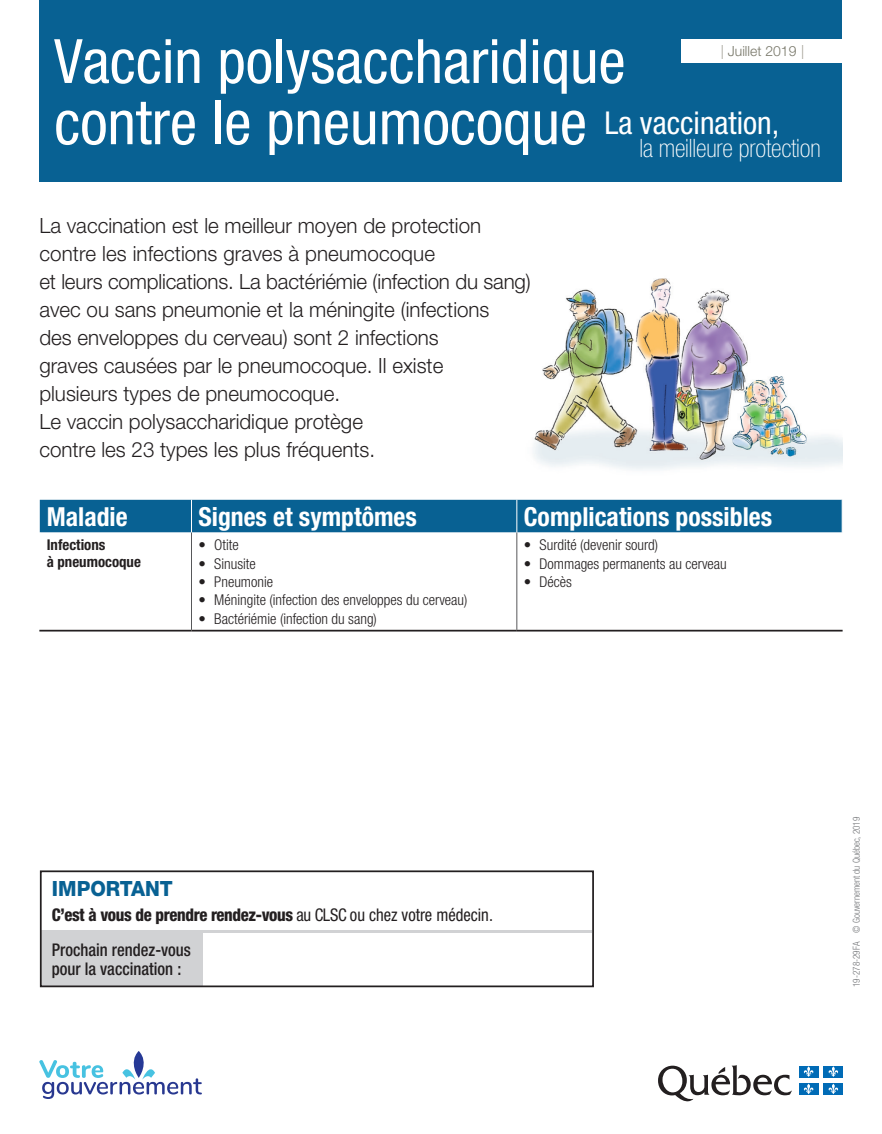
<style>
.page{position:relative;width:882px;height:1134px;background:#fff}
.page>*{position:absolute;margin:0;border:0;box-sizing:border-box;transform-origin:0 0}
.t1{font:condensed 61.25px/61.2px "Helvetica Neue LT Std";color:#fff}
.t2{font:condensed 31.5px "Helvetica Neue LT Std";color:#fff}
.t3{font:700 condensed 26.25px "Helvetica Neue LT Std";color:#fff}
.t4{font:100 condensed 25.38px "Helvetica Neue LT Std";letter-spacing:-.005em;color:#fff}
.t5{font:300 21px/28px "Helvetica Neue LT Std";color:#231f20}
.t6{font:800 21px "Helvetica Neue LT Std";color:#086193;scale:.95 1}
.t7{font:800 condensed 17.5px/35px "Helvetica Neue LT Std";letter-spacing:-.02em;color:#231f20;scale:.95 1}
.t8{font:500 condensed 17.5px "Helvetica Neue LT Std";color:#231f20;scale:.95 1}
.t9{font:300 condensed 14.88px "Helvetica Neue LT Std";color:#231f20}
.t10{font:700 condensed 14.88px/16.6px "Helvetica Neue LT Std";color:#231f20}
.t11{font:300 14px "Helvetica Neue LT Std";color:#787769}
.t12{font:300 condensed 9.62px "Helvetica Neue LT Std";color:#727477;scale:.95 1}
.s1{color:#9f9c91}
.s2{font-weight:400}
.s3{font-weight:500}
</style>
<div class="page">
<svg style="left:658px;top:1065px;width:134px;height:37px"></svg>
<div style="left:799px;top:1066px;width:19px;height:11px;background:#006bb6"></div>
<svg style="left:804px;top:1066px;width:10px;height:11px"></svg>
<div style="left:824px;top:1066px;width:19px;height:11px;background:#006bb6"></div>
<svg style="left:828px;top:1066px;width:10px;height:11px"></svg>
<div style="left:799px;top:1083px;width:19px;height:12px;background:#006bb6"></div>
<svg style="left:804px;top:1084px;width:10px;height:10px"></svg>
<div style="left:824px;top:1083px;width:19px;height:12px;background:#006bb6"></div>
<svg style="left:828px;top:1084px;width:10px;height:10px"></svg>
<img style="left:533px;top:278px;width:310px;height:192px">
<div style="left:39px;top:0;width:803px;height:182px;background:#086193"></div>
<div style="left:681px;top:39px;width:163px;height:24px;background:#fff"></div>
<div style="left:40px;top:500px;width:802px;height:33px;background:#086193"></div>
<svg style="left:40px;top:533px;width:802px;height:97px"></svg>
<hr style="left:191px;top:500px;width:1px;height:33px;background:#fff">
<hr style="left:516px;top:500px;width:1px;height:33px;background:#fff">
<hr style="left:191px;top:533px;width:1px;height:97px;background:#57585a">
<hr style="left:516px;top:533px;width:1px;height:97px;background:#57585a">
<hr style="left:39px;top:630px;width:153px;height:2px;background:#231f20">
<hr style="left:192px;top:630px;width:325px;height:2px;background:#231f20">
<hr style="left:517px;top:630px;width:326px;height:2px;background:#231f20">
<div style="left:40px;top:930px;width:552px;height:57px;background:#d1d2d4"></div>
<div style="left:204px;top:933px;width:412px;height:56px;background:#fff"></div>
<div style="left:40px;top:870px;width:554px;height:117px;border:2px solid #231f20"></div>
<svg style="left:39px;top:1051px;width:163px;height:48px"></svg>
<h1 class="t1" style="left:54px;top:30px;width:573px">Vaccin polysaccharidique contre le pneumocoque</h1>
<p class="t11" style="left:721px;top:43px;width:85px"><span class="s1">|</span> Juillet 2019 <span class="s1">|</span></p>
<h2 class="t2" style="left:604px;top:104px;width:176px">La vaccination,</h2>
<p class="t4" style="left:639px;top:134px;width:183px">la meilleure protection</p>
<p class="t5" style="left:39px;top:211px;width:493px">La vaccination est le meilleur moyen de protection contre les infections graves à pneumocoque<br>et leurs complications. La bactériémie (infection du sang) avec ou sans pneumonie et la méningite (infections<br>des enveloppes du cerveau) sont 2 infections<br>graves causées par le pneumocoque. Il existe<br>plusieurs types de pneumocoque.<br>Le vaccin polysaccharidique protège<br>contre les 23 types les plus fréquents.</p>
<p class="t3" style="left:47px;top:500px;width:82px">Maladie</p>
<p class="t3" style="left:199px;top:500px;width:220px">Signes et symptômes</p>
<p class="t3" style="left:524px;top:500px;width:250px">Complications possibles</p>
<p class="t10" style="left:47px;top:536px;width:96px">Infections<br>à pneumocoque</p>
<p class="t9" style="left:199px;top:536px;width:42px">• Otite</p>
<p class="t9" style="left:524px;top:536px;width:136px">• Surdité (devenir sourd)</p>
<p class="t9" style="left:524px;top:555px;width:205px">• Dommages permanents au cerveau</p>
<p class="t9" style="left:524px;top:573px;width:50px">• Décès</p>
<p class="t9" style="left:199px;top:555px;width:59px">• Sinusite</p>
<p class="t9" style="left:199px;top:573px;width:76px">• Pneumonie</p>
<p class="t9" style="left:199px;top:591px;width:270px">• Méningite (infection des enveloppes du cerveau)</p>
<p class="t9" style="left:199px;top:610px;width:180px">• Bactériémie (infection du sang)</p>
<p class="t6" style="left:52px;top:877px;width:129px">IMPORTANT</p>
<p class="t7" style="left:52px;top:897px;width:466px">C’est à vous de prendre rendez-vous <span class="s2">au CLSC ou chez votre médecin.<br></span><span class="s3">Prochain rendez-vous</span></p>
<p class="t8" style="left:52px;top:959px;width:138px">pour la vaccination :</p>
<p class="t12" style="left:851px;top:987px;width:181px;rotate:-90deg">19-278-29FA © Gouvernement du Québec, 2019</p>
</div>
